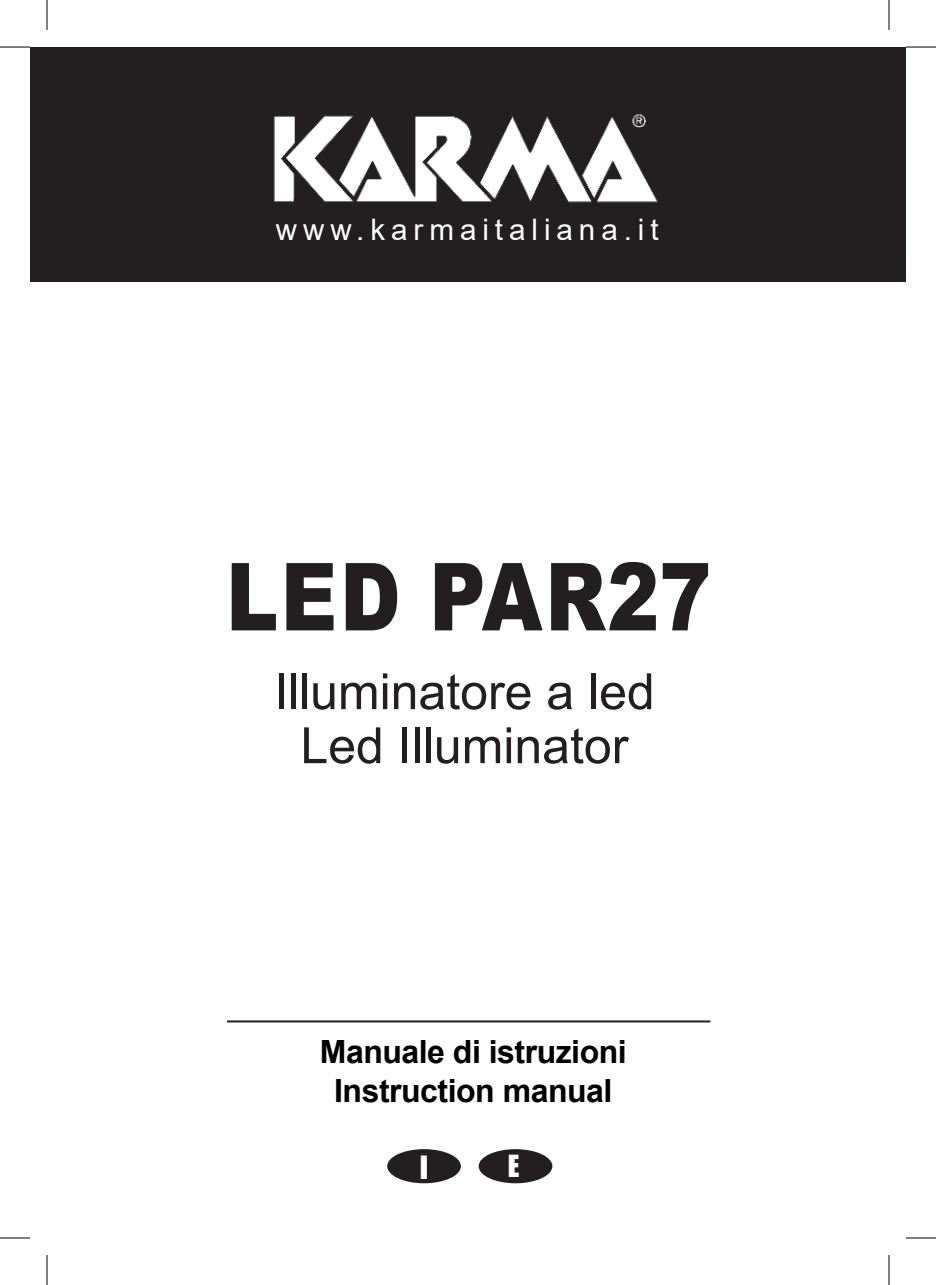
<style>
.page{position:relative;width:936px;height:1285px;background:#fff}
.page>*{position:absolute;margin:0;border:0;box-sizing:border-box;transform-origin:0 0}
.t1{font:900 94px "Arial";letter-spacing:.025em;color:#231f20;scale:.83 1}
.t2{font:50px/54px "Arial";color:#231f20;text-align:center}
.t3{font:700 32px/38.4px "Arial";letter-spacing:-.015em;color:#000;text-align:center}
.t4{font:29.6px "Arial";letter-spacing:.2em;color:#fff}
.t5{font:29.4px "Impact";color:#fff}
.t6{font:28px "Impact";color:#fff}
</style>
<div class="page">
<div style="left:30px;top:47px;width:876px;height:234px;background:#231f20"></div>
<img style="left:273px;top:114px;width:385px;height:89px">
<div style="left:387px;top:1149px;width:74px;height:34px;background:#231f20;border-radius:50%"></div>
<div style="left:479px;top:1149px;width:73px;height:34px;background:#231f20;border-radius:50%"></div>
<hr style="left:227px;top:1020px;width:483px;height:2px;background:#231f20">
<hr style="left:0;top:47px;width:30px;height:1px;background:#000">
<hr style="left:906px;top:47px;width:30px;height:1px;background:#000">
<hr style="left:0;top:1237px;width:30px;height:1px;background:#000">
<hr style="left:906px;top:1237px;width:30px;height:1px;background:#000">
<hr style="left:47px;top:0;width:1px;height:30px;background:#000">
<hr style="left:47px;top:1255px;width:1px;height:30px;background:#000">
<hr style="left:889px;top:0;width:1px;height:30px;background:#000">
<hr style="left:889px;top:1255px;width:1px;height:30px;background:#000">
<p class="t4" style="left:276px;top:210px;width:384px">www.karmaitaliana.it</p>
<h1 class="t1" style="left:226px;top:528px;width:586px">LED PAR27</h1>
<h2 class="t2" style="left:274px;top:664px;width:382px">Illuminatore a led<br>Led Illuminator</h2>
<p class="t3" style="left:320px;top:1033px;width:308px">Manuale di istruzioni<br>Instruction manual</p>
<p class="t5" style="left:420px;top:1144px;width:10px">I</p>
<p class="t6" style="left:508px;top:1144px;width:13px">E</p>
</div>
